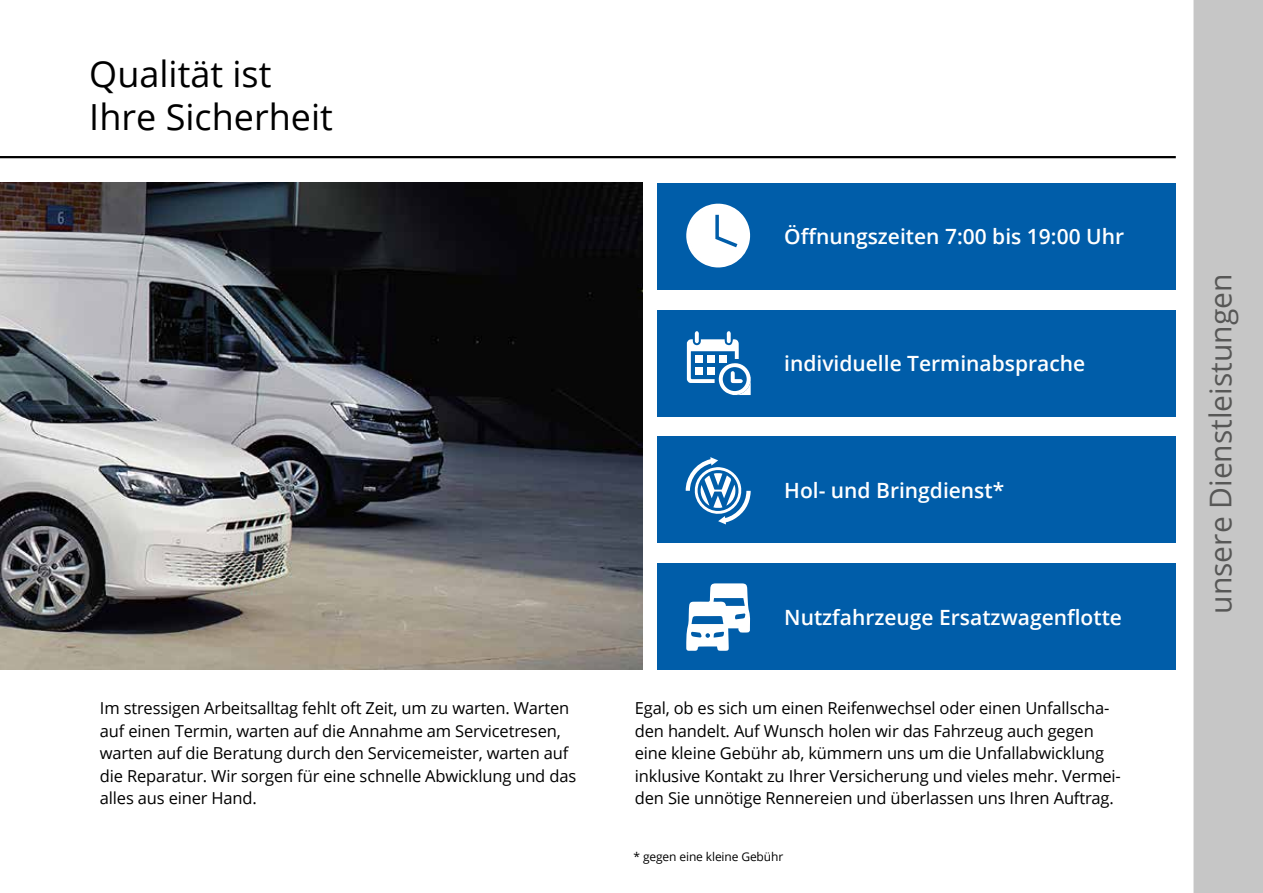
<style>
.page{position:relative;width:1263px;height:893px;background:#fff}
.page>*{position:absolute;margin:0;border:0;box-sizing:border-box;transform-origin:0 0}
.t1{font:36px/43.2px "Open Sans";color:#000}
.t2{font:30px "Open Sans";color:#575756}
.t3{font:600 21px "Open Sans";color:#fff}
.t4{font:16.5px/22.5px "Open Sans";letter-spacing:-.01em;color:#000}
.t5{font:12px "Open Sans";letter-spacing:-.01em;color:#000}
</style>
<div class="page">
<svg style="left:1193px;top:0;width:70px;height:893px;fill:#c6c6c6"></svg>
<hr style="left:0;top:156px;width:1176px;height:2px;background:#000">
<img style="left:0;top:183px;width:642px;height:487px">
<div style="left:657px;top:310px;width:518px;height:106px;background:#005da9"></div>
<div style="left:657px;top:183px;width:518px;height:107px;background:#005da9"></div>
<div style="left:657px;top:437px;width:518px;height:106px;background:#005da9"></div>
<div style="left:657px;top:563px;width:518px;height:107px;background:#005da9"></div>
<svg style="left:686px;top:204px;width:64px;height:63px"></svg>
<svg style="left:686px;top:583px;width:65px;height:68px"></svg>
<svg style="left:685px;top:457px;width:66px;height:67px"></svg>
<svg style="left:687px;top:331px;width:64px;height:64px"></svg>
<h1 class="t1" style="left:89px;top:51px;width:245px">Qualität ist<br>Ihre Sicherheit</h1>
<p class="t3" style="left:784px;top:222px;width:341px">Öffnungszeiten 7:00 bis 19:00 Uhr</p>
<p class="t3" style="left:784px;top:349px;width:302px">individuelle Terminabsprache</p>
<p class="t3" style="left:784px;top:476px;width:222px">Hol- und Bringdienst*</p>
<p class="t3" style="left:784px;top:603px;width:339px">Nutzfahrzeuge Ersatzwagenflotte</p>
<p class="t4" style="left:100px;top:697px;width:478px">Im stressigen Arbeitsalltag fehlt oft Zeit, um zu warten. Warten auf einen Termin, warten auf die Annahme am Servicetresen, warten auf die Beratung durch den Servicemeister, warten auf die Reparatur. Wir sorgen für eine schnelle Abwicklung und das alles aus einer Hand.</p>
<p class="t4" style="left:635px;top:697px;width:488px">Egal, ob es sich um einen Reifenwechsel oder einen Unfallscha&shy;den handelt. Auf Wunsch holen wir das Fahrzeug auch gegen eine kleine Gebühr ab, kümmern uns um die Unfallabwicklung inklusive Kontakt zu Ihrer Versicherung und vieles mehr. Vermei&shy;den Sie unnötige Rennereien und überlassen uns Ihren Auftrag.</p>
<p class="t5" style="left:634px;top:848px;width:151px">* gegen eine kleine Gebühr</p>
<h2 class="t2" style="left:1200px;top:614px;width:341px;rotate:-90deg">unsere Dienstleistungen</h2>
</div>
